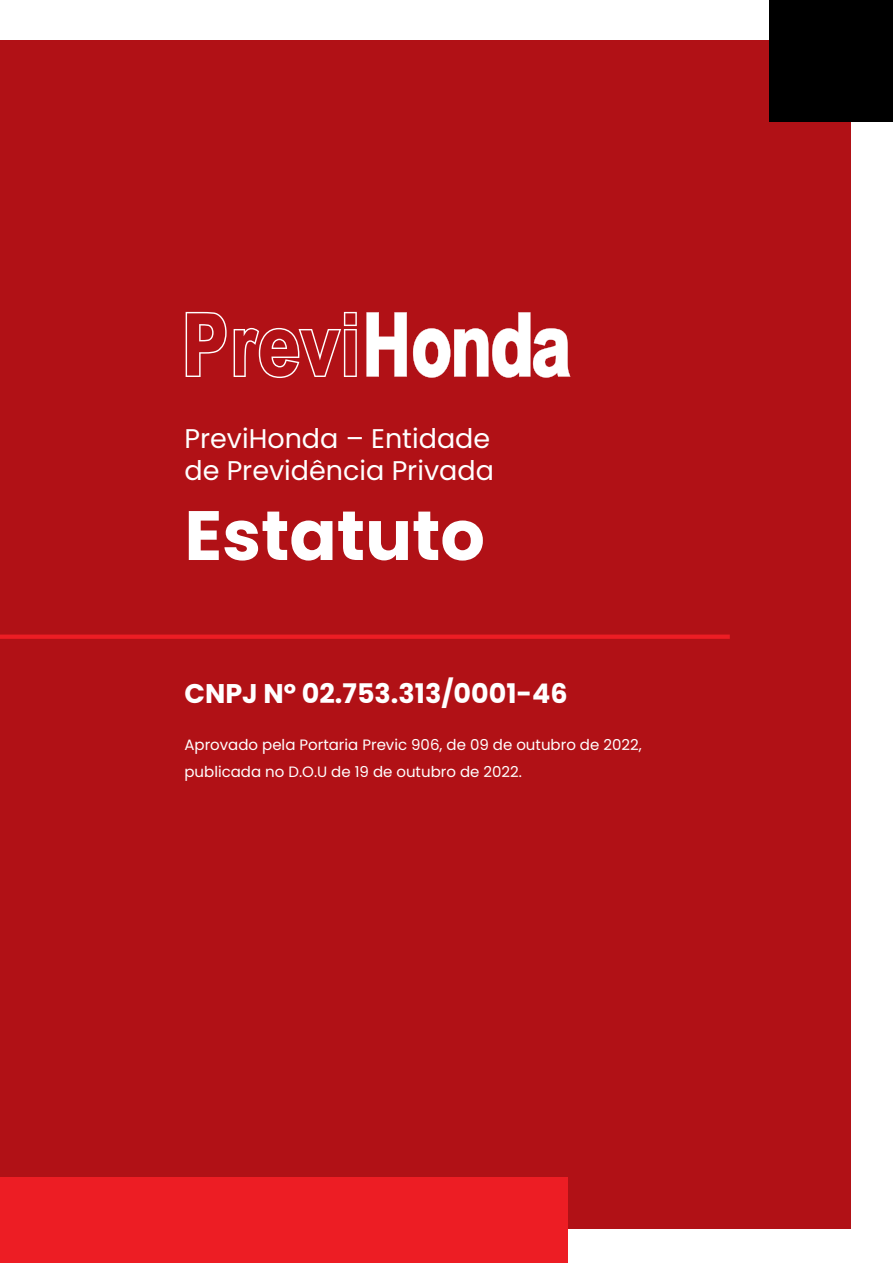
<style>
.page{position:relative;width:893px;height:1263px;background:#fff}
.page>*{position:absolute;margin:0;border:0;box-sizing:border-box;transform-origin:0 0}
.t1{font:700 69.75px "Poppins";color:#fff}
.t2{font:27px/32.4px "Poppins";color:#fff}
.t3{font:700 27px "Poppins";color:#fff}
.t4{font:15px/27px "Poppins";color:#fff}
</style>
<div class="page">
<div style="left:0;top:40px;width:850px;height:1189px;background:#b11116"></div>
<div style="left:0;top:1178px;width:567px;height:85px;background:#ed1d24"></div>
<hr style="left:0;top:635px;width:730px;height:4px;background:#ed1d24">
<div style="left:770px;top:0;width:123px;height:122px;background:#000"></div>
<svg style="left:366px;top:312px;width:41px;height:65px"></svg>
<svg style="left:413px;top:312px;width:157px;height:66px"></svg>
<svg style="left:186px;top:312px;width:171px;height:66px"></svg>
<h2 class="t2" style="left:184px;top:422px;width:311px">PreviHonda – Entidade de Previdência Privada</h2>
<h1 class="t1" style="left:184px;top:495px;width:302px">Estatuto</h1>
<h2 class="t3" style="left:184px;top:678px;width:385px">CNPJ Nº 02.753.313/0001-46</h2>
<p class="t4" style="left:184px;top:731px;width:459px">Aprovado pela Portaria Previc 906, de 09 de outubro de 2022, publicada no D.O.U de 19 de outubro de 2022.</p>
</div>
